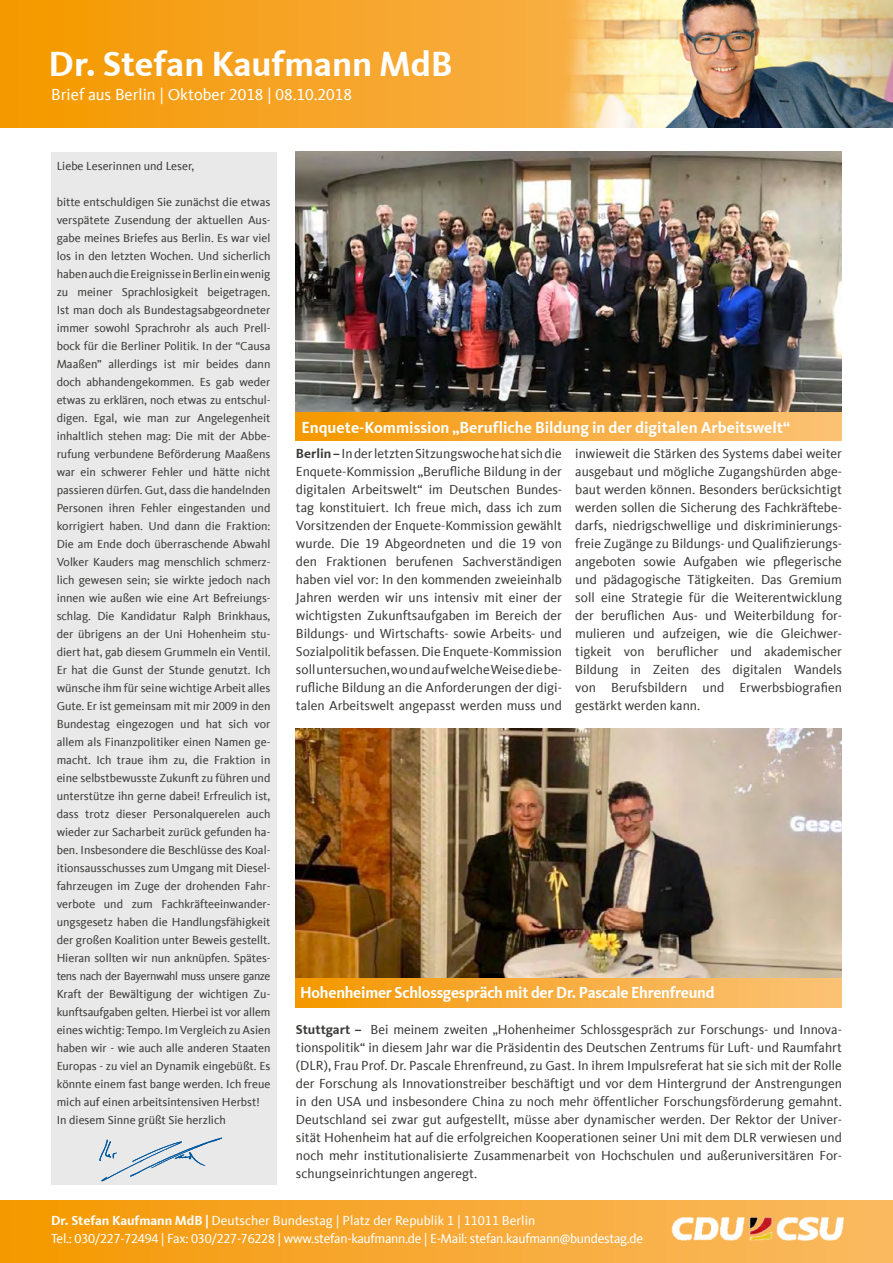
<style>
.page{position:relative;width:893px;height:1263px;background:#fff}
.page>*{position:absolute;margin:0;border:0;box-sizing:border-box;transform-origin:0 0}
.t1{font:700 36px "CDU Kievit Tab";color:#fff}
.t2{font:700 16.5px "CDU Kievit Tab";letter-spacing:-.01em;color:#fff}
.t3{font:700 16.5px "CDU Kievit Tab";letter-spacing:-.01em;color:#fff;scale:.95 1}
.t4{font:16.5px "CDU Kievit Tab";color:#fff}
.t5{font:13.5px/18px "CDU Kievit Tab";color:#3c3c3b;text-align:justify}
.t6{font:13.5px/18px "CDU Kievit Tab";letter-spacing:-.02em;color:#fff}
.t7{font:12px/18px "CDU Kievit Tab";color:#3c3c3b}
.s1{font-weight:700}
</style>
<div class="page">
<svg style="left:0;top:0;width:559px;height:128px;background:#f6a321"></svg>
<div style="left:0;top:1200px;width:893px;height:63px;background:linear-gradient(to right,#f59903,#faba64)"></div>
<img style="left:669px;top:1215px;width:177px;height:26px">
<img style="left:559px;top:0;width:334px;height:128px">
<img style="left:296px;top:728px;width:546px;height:250px">
<img style="left:296px;top:152px;width:546px;height:260px">
<div style="left:51px;top:152px;width:225px;height:1032px;background:#e9e9e9"></div>
<div style="left:296px;top:412px;width:546px;height:29px;background:linear-gradient(to right,#f59802,#fbc37a)"></div>
<div style="left:296px;top:978px;width:546px;height:29px;background:linear-gradient(to right,#f59802,#fbc37a)"></div>
<svg style="left:99px;top:1138px;width:123px;height:43px"></svg>
<h1 class="t1" style="left:49px;top:43px;width:406px">Dr. Stefan Kaufmann MdB</h1>
<h2 class="t4" style="left:51px;top:85px;width:302px">Brief aus Berlin | Oktober 2018 | 08.10.2018</h2>
<p class="t7" style="left:57px;top:157px;width:139px">Liebe Leserinnen und Leser,</p>
<p class="t7" style="left:57px;top:193px;width:215px">bitte entschuldigen Sie zunächst die etwas verspätete Zusendung der aktuellen Aus&shy;gabe meines Briefes aus Berlin. Es war viel los in den letzten Wochen. Und sicherlich haben auch die Ereignisse in Berlin ein wenig zu meiner Sprachlosigkeit beigetragen.<br>Ist man doch als Bundestagsabgeordneter immer sowohl Sprachrohr als auch Prell&shy;bock für die Berliner Politik. In der “Causa Maaßen” allerdings ist mir beides dann doch abhandengekommen. Es gab weder etwas zu erklären, noch etwas zu entschul&shy;digen. Egal, wie man zur Angelegenheit inhaltlich stehen mag: Die mit der Abbe&shy;rufung verbundene Beförderung Maaßens war ein schwerer Fehler und hätte nicht passieren dürfen. Gut, dass die handelnden Personen ihren Fehler eingestanden und korrigiert haben. Und dann die Fraktion:<br>Die am Ende doch überraschende Abwahl Volker Kauders mag menschlich schmerz&shy;lich gewesen sein; sie wirkte jedoch nach innen wie außen wie eine Art Befreiungs&shy;schlag. Die Kandidatur Ralph Brinkhaus, der übrigens an der Uni Hohenheim stu&shy;diert hat, gab diesem Grummeln ein Ventil.<br>Er hat die Gunst der Stunde genutzt. Ich wünsche ihm für seine wichtige Arbeit alles Gute. Er ist gemeinsam mit mir 2009 in den Bundestag eingezogen und hat sich vor allem als Finanzpolitiker einen Namen ge&shy;macht. Ich traue ihm zu, die Fraktion in eine selbstbewusste Zukunft zu führen und unterstütze ihn gerne dabei! Erfreulich ist, dass trotz dieser Personalquerelen auch wieder zur Sacharbeit zurück gefunden ha&shy;ben. Insbesondere die Beschlüsse des Koal&shy;itionsausschusses zum Umgang mit Diesel&shy;fahrzeugen im Zuge der drohenden Fahr&shy;verbote und zum Fachkräfteeinwander&shy;ungsgesetz haben die Handlungsfähigkeit der großen Koalition unter Beweis gestellt.<br>Hieran sollten wir nun anknüpfen. Spätes&shy;tens nach der Bayernwahl muss unsere ganze Kraft der Bewältigung der wichtigen Zu&shy;kunftsaufgaben gelten. Hierbei ist vor allem eines wichtig: Tempo. Im Vergleich zu Asien haben wir - wie auch alle anderen Staaten Europas - zu viel an Dynamik eingebüßt. Es könnte einem fast bange werden. Ich freue mich auf einen arbeitsintensiven Herbst!<br>In diesem Sinne grüßt Sie herzlich</p>
<h2 class="t2" style="left:302px;top:418px;width:490px">Enquete-Kommission „Berufliche Bildung in der digitalen Arbeitswelt“</h2>
<p class="t5" style="left:296px;top:445px;width:267px"><span class="s1">Berlin –</span> In der letzten Sitzungswoche hat sich die Enquete-Kommission „Berufliche Bildung in der digitalen Arbeitswelt“ im Deutschen Bundes&shy;tag konstituiert. Ich freue mich, dass ich zum Vorsitzenden der Enquete-Kommission gewählt wurde. Die 19 Abgeordneten und die 19 von den Fraktionen berufenen Sachverständigen haben viel vor: In den kommenden zweieinhalb Jahren werden wir uns intensiv mit einer der wichtigsten Zukunftsaufgaben im Bereich der Bildungs- und Wirtschafts- sowie Arbeits- und Sozialpolitik befassen. Die Enquete-Kommission soll untersuchen, wo und auf welche Weise die be&shy;rufliche Bildung an die Anforderungen der digi&shy;talen Arbeitswelt angepasst werden muss und</p>
<p class="t5" style="left:575px;top:445px;width:268px">inwieweit die Stärken des Systems dabei weiter ausgebaut und mögliche Zugangshürden abge&shy;baut werden können. Besonders berücksichtigt werden sollen die Sicherung des Fachkräftebe&shy;darfs, niedrigschwellige und diskriminierungs&shy;freie Zugänge zu Bildungs- und Qualifizierungs&shy;angeboten sowie Aufgaben wie pflegerische und pädagogische Tätigkeiten. Das Gremium soll eine Strategie für die Weiterentwicklung der beruflichen Aus- und Weiterbildung for&shy;mulieren und aufzeigen, wie die Gleichwer&shy;tigkeit von beruflicher und akademischer Bildung in Zeiten des digitalen Wandels von Berufsbildern und Erwerbsbiografien gestärkt werden kann.</p>
<h2 class="t3" style="left:300px;top:983px;width:438px">Hohenheimer Schlossgespräch mit der Dr. Pascale Ehrenfreund</h2>
<p class="t5" style="left:296px;top:1021px;width:547px"><span class="s1">Stuttgart –</span> Bei meinem zweiten „Hohenheimer Schlossgespräch zur Forschungs- und Innova&shy;tionspolitik“ in diesem Jahr war die Präsidentin des Deutschen Zentrums für Luft- und Raumfahrt (DLR), Frau Prof. Dr. Pascale Ehrenfreund, zu Gast. In ihrem Impulsreferat hat sie sich mit der Rolle der Forschung als Innovationstreiber beschäftigt und vor dem Hintergrund der Anstrengungen in den USA und insbesondere China zu noch mehr öffentlicher Forschungsförderung gemahnt.<br>Deutschland sei zwar gut aufgestellt, müsse aber dynamischer werden. Der Rektor der Univer&shy;sität Hohenheim hat auf die erfolgreichen Kooperationen seiner Uni mit dem DLR verwiesen und noch mehr institutionalisierte Zusammenarbeit von Hochschulen und außeruniversitären For&shy;schungseinrichtungen angeregt.</p>
<p class="t6" style="left:51px;top:1211px;width:594px"><span class="s1">Dr. Stefan Kaufmann MdB |</span> Deutscher Bundestag | Platz der Republik 1 | 11011 Berlin<br>Tel.: 030/227-72494 | Fax: 030/227-76228 | www.stefan-kaufmann.de | E-Mail: stefan.kaufmann@bundestag.de</p>
</div>
